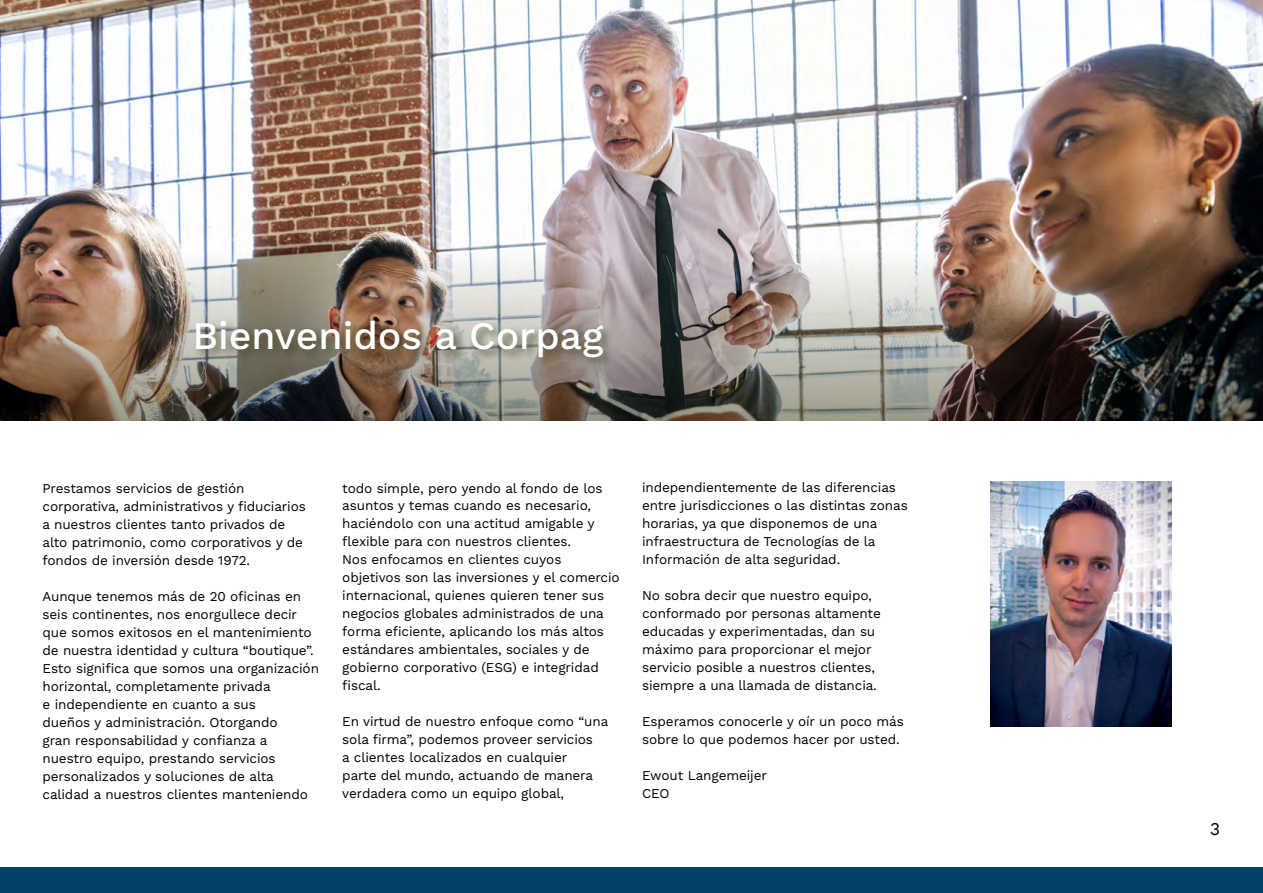
<style>
.page{position:relative;width:1263px;height:893px;background:#fff}
.page>*{position:absolute;margin:0;border:0;box-sizing:border-box;transform-origin:0 0}
.t1{font:500 39px "Work Sans";color:#fff}
.t2{font:18px "Work Sans";color:#000}
.t3{font:13.5px/18px "Work Sans";letter-spacing:-.01em;color:#000}
</style>
<div class="page">
<img style="left:0;top:0;width:1263px;height:187px">
<img style="left:0;top:187px;width:1263px;height:234px">
<div style="left:192px;top:316px;width:423px;height:54px;background:#3c3916;opacity:.75"></div>
<div style="left:0;top:867px;width:1263px;height:26px;background:#054166"></div>
<img style="left:991px;top:481px;width:180px;height:246px">
<h1 class="t1" style="left:192px;top:312px;width:413px">Bienvenidos a Corpag</h1>
<p class="t3" style="left:43px;top:480px;width:265px">Prestamos servicios de gestión corporativa, administrativos y fiduciarios a nuestros clientes tanto privados de alto patrimonio, como corporativos y de fondos de inversión desde 1972.</p>
<p class="t3" style="left:43px;top:588px;width:278px">Aunque tenemos más de 20 oficinas en seis continentes, nos enorgullece decir que somos exitosos en el mantenimiento de nuestra identidad y cultura “boutique”.<br>Esto significa que somos una organización horizontal, completamente privada<br>e independiente en cuanto a sus<br>dueños y administración. Otorgando<br>gran responsabilidad y confianza a nuestro equipo, prestando servicios personalizados y soluciones de alta calidad a nuestros clientes manteniendo</p>
<p class="t3" style="left:342px;top:479px;width:279px">todo simple, pero yendo al fondo de los asuntos y temas cuando es necesario, haciéndolo con una actitud amigable y flexible para con nuestros clientes.<br>Nos enfocamos en clientes cuyos objetivos son las inversiones y el comercio internacional, quienes quieren tener sus negocios globales administrados de una forma eficiente, aplicando los más altos estándares ambientales, sociales y de gobierno corporativo (ESG) e integridad fiscal.</p>
<p class="t3" style="left:342px;top:713px;width:268px">En virtud de nuestro enfoque como “una sola firma”, podemos proveer servicios<br>a clientes localizados en cualquier<br>parte del mundo, actuando de manera verdadera como un equipo global,</p>
<p class="t3" style="left:642px;top:479px;width:267px">independientemente de las diferencias entre jurisdicciones o las distintas zonas horarias, ya que disponemos de una infraestructura de Tecnologías de la Información de alta seguridad.</p>
<p class="t3" style="left:642px;top:587px;width:240px">No sobra decir que nuestro equipo, conformado por personas altamente educadas y experimentadas, dan su máximo para proporcionar el mejor servicio posible a nuestros clientes, siempre a una llamada de distancia.</p>
<p class="t3" style="left:642px;top:713px;width:263px">Esperamos conocerle y oír un poco más sobre lo que podemos hacer por usted.</p>
<p class="t3" style="left:642px;top:767px;width:126px">Ewout Langemeijer<br>CEO</p>
<h2 class="t2" style="left:1210px;top:818px;width:12px">3</h2>
</div>
